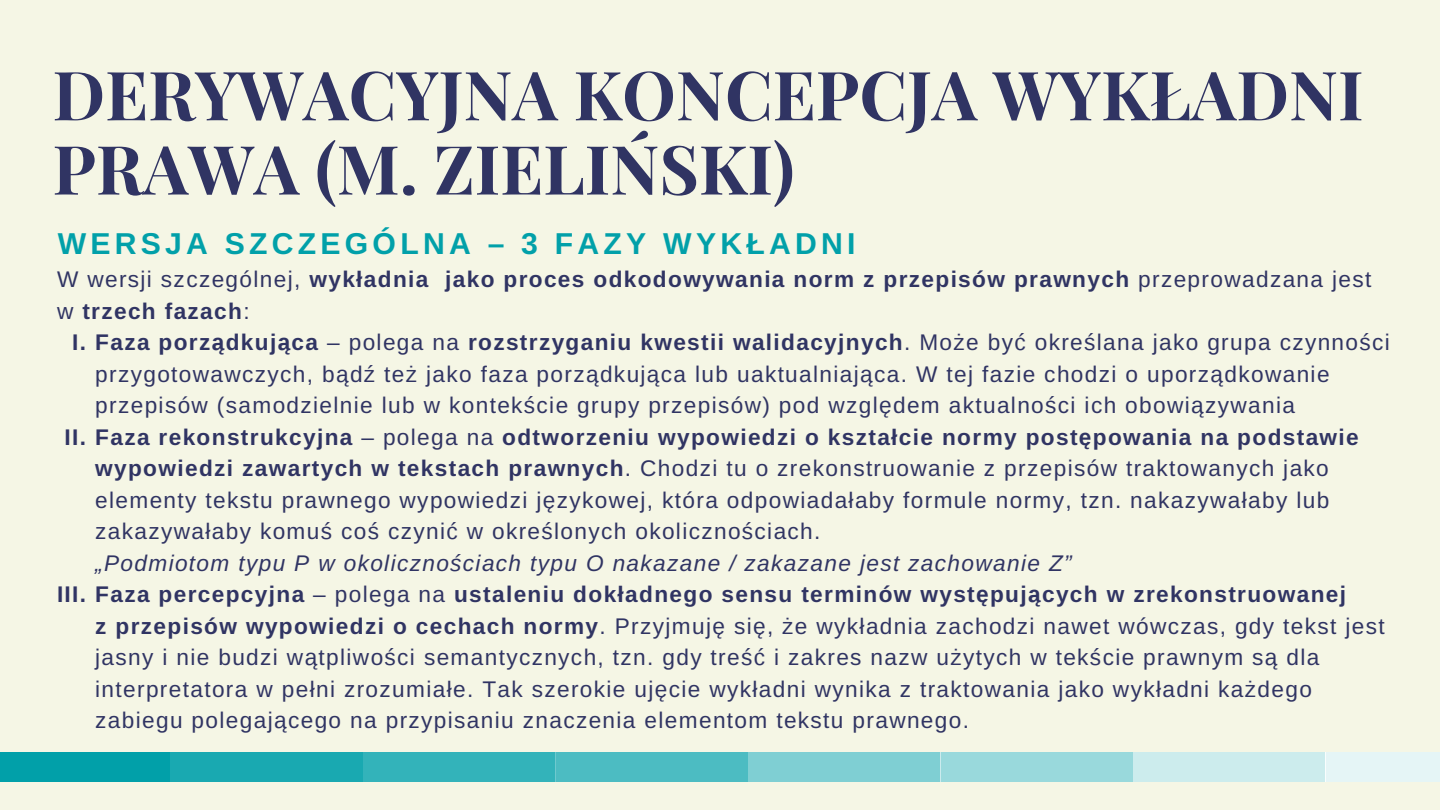
<style>
.page{position:relative;width:1440px;height:810px;background:#f5f6e5}
.page>*{position:absolute;margin:0;border:0;box-sizing:border-box;transform-origin:0 0}
.t1{font:700 67.9px/74.2px "Playfair Display";color:#303463}
.t2{font:700 30.2px "Arimo";letter-spacing:.14em;color:#01a0a9}
.t3{font:22.6px "Arimo";letter-spacing:.06em;color:#303463}
.t4{font:700 22.6px/31.5px "Arimo";letter-spacing:.06em;color:#303463}
.t5{font:italic 22.6px "Arimo";letter-spacing:.06em;color:#303463}
.s1{font-family:"Liberation Sans"}
.s2{font-weight:400}
.s3{font-family:"Liberation Sans";font-weight:400}
.s4{font-weight:700}
</style>
<div class="page">
<div style="left:0;top:752px;width:1440px;height:30px;background:#01a0a9"></div>
<div style="left:748px;top:752px;width:193px;height:30px;background:#7fcfd3"></div>
<div style="left:1133px;top:752px;width:193px;height:30px;background:#cceced"></div>
<div style="left:363px;top:752px;width:193px;height:30px;background:#33b3ba"></div>
<div style="left:1326px;top:752px;width:114px;height:30px;background:#e5f5f6"></div>
<div style="left:941px;top:752px;width:192px;height:30px;background:#99d9dc"></div>
<div style="left:556px;top:752px;width:192px;height:30px;background:#4cbcc2"></div>
<div style="left:171px;top:752px;width:192px;height:30px;background:#19a9b1"></div>
<h1 class="t1" style="left:52px;top:55px;width:1313px">DERYWACYJNA KONCEPCJA WYKŁADNI<br>PRAWA (M. ZIELIŃSKI)</h1>
<h2 class="t2" style="left:58px;top:226px;width:799px">WERSJA SZCZEGÓLNA – 3 FAZY WYK<span class="s1">Ł</span>ADNI</h2>
<p class="t4" style="left:57px;top:264px;width:1316px"><span class="s2">W wersji szczególnej,</span> wyk<span class="s1">ł</span>adnia jako proces odkodowywania norm z przepisów prawnych <span class="s2">przeprowadzana jest w</span> trzech fazach<span class="s2">:</span></p>
<p class="t4" style="left:72px;top:327px;width:1319px">I. Faza porz<span class="s1">ą</span>dkuj<span class="s1">ą</span>ca <span class="s2">– polega na</span> rozstrzyganiu kwestii walidacyjnych<span class="s2">. Mo</span><span class="s3">ż</span><span class="s2">e by</span><span class="s3">ć</span> <span class="s2">okre</span><span class="s3">ś</span><span class="s2">lana jako grupa czynno</span><span class="s3">ś</span><span class="s2">ci</span></p>
<p class="t3" style="left:95px;top:361px;width:1236px">przygotowawczych, b<span class="s1">ą</span>d<span class="s1">ź</span> te<span class="s1">ż</span> jako faza porz<span class="s1">ą</span>dkuj<span class="s1">ą</span>ca lub uaktualniaj<span class="s1">ą</span>ca. W tej fazie chodzi o uporz<span class="s1">ą</span>dkowanie</p>
<p class="t3" style="left:95px;top:393px;width:1201px">przepisów (samodzielnie lub w kontek<span class="s1">ś</span>cie grupy przepisów) pod wzgl<span class="s1">ę</span>dem aktualno<span class="s1">ś</span>ci ich obowi<span class="s1">ą</span>zywania</p>
<p class="t4" style="left:65px;top:421px;width:1296px">II. Faza rekonstrukcyjna <span class="s2">– polega na</span> odtworzeniu wypowiedzi o kszta<span class="s1">ł</span>cie normy post<span class="s1">ę</span>powania na podstawie</p>
<p class="t3" style="left:95px;top:456px;width:1235px"><span class="s4">wypowiedzi zawartych w tekstach prawnych</span>. Chodzi tu o zrekonstruowanie z przepisów traktowanych jako</p>
<p class="t3" style="left:95px;top:487px;width:1236px">elementy tekstu prawnego wypowiedzi j<span class="s1">ę</span>zykowej, która odpowiada<span class="s1">ł</span>aby formule normy, tzn. nakazywa<span class="s1">ł</span>aby lub</p>
<p class="t3" style="left:95px;top:519px;width:727px">zakazywa<span class="s1">ł</span>aby komu<span class="s1">ś</span> co<span class="s1">ś</span> czyni<span class="s1">ć</span> w okre<span class="s1">ś</span>lonych okoliczno<span class="s1">ś</span>ciach.</p>
<p class="t5" style="left:95px;top:550px;width:978px">„Podmiotom typu P w okoliczno<span class="s1">ś</span>ciach typu O nakazane / zakazane jest zachowanie Z”</p>
<p class="t4" style="left:57px;top:579px;width:1291px">III. Faza percepcyjna <span class="s2">– polega na</span> ustaleniu dok<span class="s1">ł</span>adnego sensu terminów wyst<span class="s1">ę</span>puj<span class="s1">ą</span>cych w zrekonstruowanej</p>
<p class="t3" style="left:95px;top:613px;width:1291px"><span class="s4">z przepisów wypowiedzi o cechach normy</span>. Przyjmuj<span class="s1">ę</span> si<span class="s1">ę</span>, <span class="s1">ż</span>e wyk<span class="s1">ł</span>adnia zachodzi nawet wówczas, gdy tekst jest</p>
<p class="t3" style="left:95px;top:645px;width:1226px">jasny i nie budzi w<span class="s1">ą</span>tpliwo<span class="s1">ś</span>ci semantycznych, tzn. gdy tre<span class="s1">ść</span> i zakres nazw u<span class="s1">ż</span>ytych w tek<span class="s1">ś</span>cie prawnym s<span class="s1">ą</span> dla</p>
<p class="t3" style="left:95px;top:676px;width:1218px">interpretatora w pe<span class="s1">ł</span>ni zrozumia<span class="s1">ł</span>e. Tak szerokie uj<span class="s1">ę</span>cie wyk<span class="s1">ł</span>adni wynika z traktowania jako wyk<span class="s1">ł</span>adni ka<span class="s1">ż</span>dego</p>
<p class="t3" style="left:95px;top:708px;width:875px">zabiegu polegaj<span class="s1">ą</span>cego na przypisaniu znaczenia elementom tekstu prawnego.</p>
</div>
